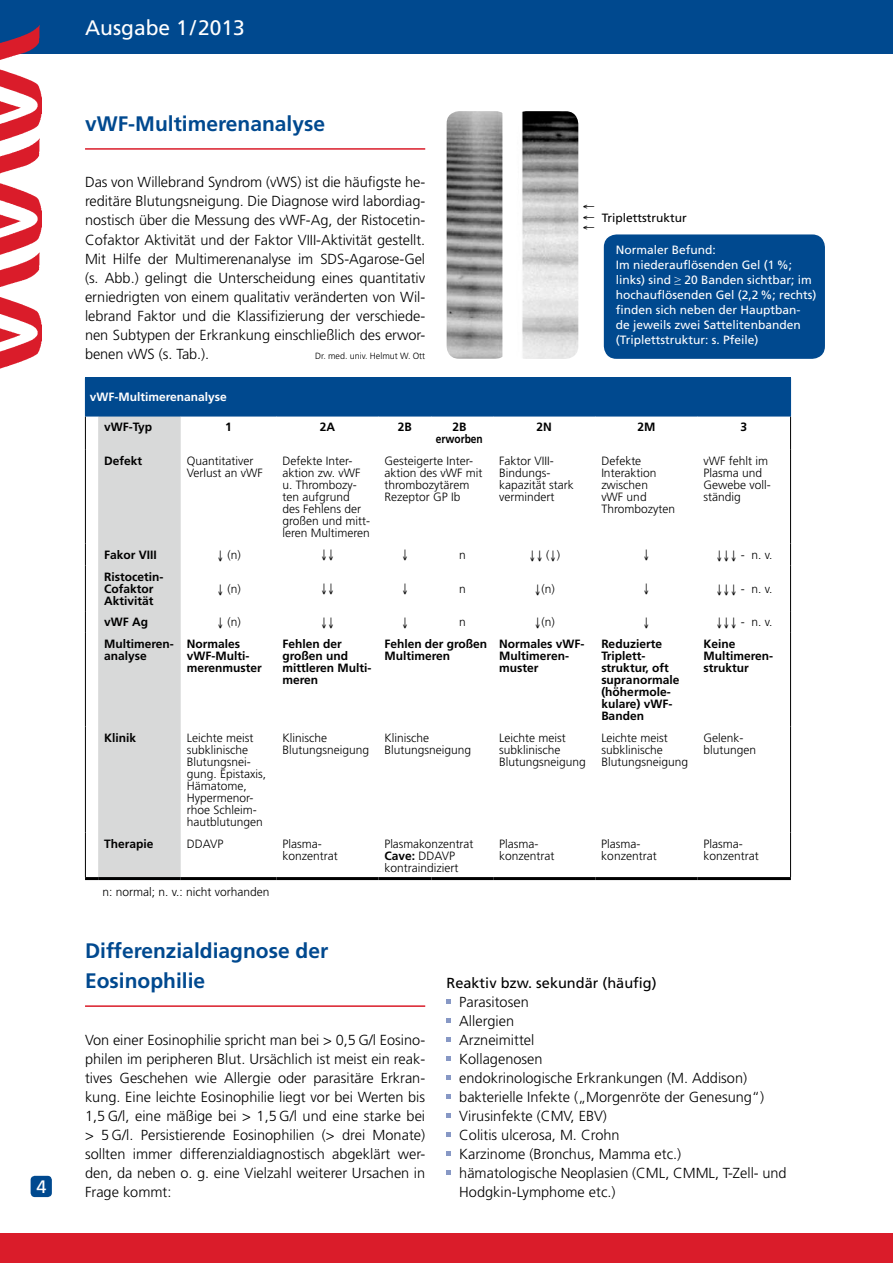
<style>
.page{position:relative;width:893px;height:1263px;background:#fff}
.page>*{position:absolute;margin:0;border:0;box-sizing:border-box;transform-origin:0 0}
.t1{font:700 21px/30px "Frutiger";color:#00498f}
.t2{font:21px "Frutiger";color:#fff}
.t3{font:18px "Frutiger";color:#fff}
.t4{font:300 14.55px/19px "Frutiger";color:#000;text-align:justify}
.t5{font:14.55px "Frutiger";color:#000}
.t6{font:300 12px/12px "Frutiger";color:#000}
.t7{font:700 12px/12px "Frutiger";color:#000}
.t8{font:12px/15px "Frutiger";color:#fff}
.t9{font:700 12px "Frutiger";color:#fff}
.t10{font:12px "Frutiger";color:#000}
.t11{font:12px "Symbol";color:#000}
.t12{font:300 9px "Frutiger";color:#000}
.s1{font-weight:700}
</style>
<div class="page">
<hr style="left:85px;top:148px;width:340px;height:2px;background:#da1c2a">
<hr style="left:85px;top:1005px;width:340px;height:2px;background:#da1c2a">
<svg style="left:446px;top:999px;width:5px;height:5px"></svg>
<svg style="left:446px;top:1018px;width:5px;height:5px"></svg>
<svg style="left:446px;top:1037px;width:5px;height:5px"></svg>
<svg style="left:446px;top:1056px;width:5px;height:5px"></svg>
<svg style="left:446px;top:1075px;width:5px;height:5px"></svg>
<svg style="left:446px;top:1094px;width:5px;height:5px"></svg>
<svg style="left:446px;top:1114px;width:5px;height:4px"></svg>
<svg style="left:446px;top:1133px;width:5px;height:4px"></svg>
<svg style="left:446px;top:1152px;width:5px;height:4px"></svg>
<svg style="left:446px;top:1171px;width:5px;height:4px"></svg>
<img style="left:446px;top:111px;width:57px;height:248px">
<img style="left:521px;top:111px;width:57px;height:248px">
<div style="left:604px;top:234px;width:221px;height:125px;background:#00498f;border-radius:13px"></div>
<div style="left:0;top:0;width:893px;height:53px;background:#00498f"></div>
<div style="left:0;top:1233px;width:893px;height:30px;background:#da1c2a"></div>
<div style="left:31px;top:1176px;width:21px;height:21px;background:#00498f;border-radius:4px"></div>
<img style="left:0;top:25px;width:41px;height:344px">
<div style="left:85px;top:378px;width:705px;height:38px;background:#00498f"></div>
<hr style="left:181px;top:877px;width:95px;height:3px;background:#000">
<hr style="left:276px;top:877px;width:102px;height:3px;background:#000">
<hr style="left:378px;top:877px;width:53px;height:3px;background:#000">
<hr style="left:431px;top:877px;width:62px;height:3px;background:#000">
<hr style="left:493px;top:877px;width:102px;height:3px;background:#000">
<hr style="left:595px;top:877px;width:102px;height:3px;background:#000">
<hr style="left:697px;top:877px;width:94px;height:3px;background:#000">
<hr style="left:790px;top:416px;width:1px;height:34px;background:#000">
<hr style="left:790px;top:450px;width:1px;height:94px;background:#000">
<svg style="left:790px;top:544px;width:1px;height:21px"></svg>
<hr style="left:790px;top:565px;width:1px;height:46px;background:#000">
<svg style="left:790px;top:611px;width:1px;height:22px"></svg>
<hr style="left:790px;top:633px;width:1px;height:94px;background:#000">
<hr style="left:790px;top:727px;width:1px;height:105px;background:#000">
<hr style="left:790px;top:832px;width:1px;height:45px;background:#000">
<svg style="left:85px;top:377px;width:13px;height:1px"></svg>
<hr style="left:98px;top:377px;width:83px;height:1px;background:#00498f">
<hr style="left:181px;top:377px;width:95px;height:1px;background:#00498f">
<hr style="left:276px;top:377px;width:102px;height:1px;background:#00498f">
<hr style="left:378px;top:377px;width:53px;height:1px;background:#00498f">
<hr style="left:431px;top:377px;width:62px;height:1px;background:#00498f">
<hr style="left:493px;top:377px;width:102px;height:1px;background:#00498f">
<hr style="left:595px;top:377px;width:102px;height:1px;background:#00498f">
<hr style="left:697px;top:377px;width:94px;height:1px;background:#00498f">
<hr style="left:790px;top:378px;width:1px;height:38px;background:#00498f">
<svg style="left:85px;top:416px;width:96px;height:464px;background:#d9dada"></svg>
<hr style="left:98px;top:416px;width:83px;height:1px;background:#00498f">
<hr style="left:181px;top:416px;width:95px;height:1px;background:#00498f">
<hr style="left:276px;top:416px;width:102px;height:1px;background:#00498f">
<hr style="left:378px;top:416px;width:53px;height:1px;background:#00498f">
<hr style="left:431px;top:416px;width:62px;height:1px;background:#00498f">
<hr style="left:493px;top:416px;width:102px;height:1px;background:#00498f">
<hr style="left:595px;top:416px;width:102px;height:1px;background:#00498f">
<hr style="left:697px;top:416px;width:94px;height:1px;background:#00498f">
<p class="t3" style="left:36px;top:1176px;width:12px">4</p>
<h1 class="t2" style="left:85px;top:16px;width:161px">Ausgabe 1/2013</h1>
<h1 class="t1" style="left:85px;top:109px;width:242px">vWF-Multimerenanalyse</h1>
<p class="t4" style="left:85px;top:173px;width:342px">Das von Willebrand Syndrom (vWS) ist die häufigste he&shy;reditäre Blutungsneigung. Die Diagnose wird labordiag&shy;nostisch über die Messung des vWF-Ag, der Ristocetin-Cofaktor Aktivität und der Faktor VIII-Aktivität gestellt.<br>Mit Hilfe der Multimerenanalyse im SDS-Agarose-Gel (s. Abb.) gelingt die Unterscheidung eines quantitativ erniedrigten von einem qualitativ veränderten von Wil&shy;lebrand Faktor und die Klassifizierung der verschiede&shy;nen Subtypen der Erkrankung einschließlich des erwor&shy;benen vWS (s. Tab.).</p>
<p class="t12" style="left:315px;top:351px;width:111px">Dr. med. univ. Helmut W. Ott</p>
<p class="t11" style="left:596px;top:203px;width:29px;rotate:90deg">↓ ↓ ↓</p>
<p class="t10" style="left:602px;top:210px;width:87px">Triplettstruktur</p>
<p class="t8" style="left:616px;top:242px;width:202px">Normaler Befund:<br>Im niederauflösenden Gel (1 %; links) sind ≥ 20 Banden sichtbar; im hochauflösenden Gel (2,2 %; rechts) finden sich neben der Hauptban&shy;de jeweils zwei Sattelitenbanden (Triplettstruktur: s. Pfeile)</p>
<p class="t9" style="left:90px;top:390px;width:139px">vWF-Multimerenanalyse</p>
<p class="t7" style="left:104px;top:421px;width:50px">vWF-Typ</p>
<p class="t7" style="left:225px;top:421px;width:8px">1</p>
<p class="t7" style="left:320px;top:421px;width:17px">2A</p>
<p class="t7" style="left:398px;top:421px;width:16px">2B</p>
<p class="t7" style="left:436px;top:421px;width:49px;text-align:center">2B erworben</p>
<p class="t7" style="left:537px;top:421px;width:17px">2N</p>
<p class="t7" style="left:637px;top:421px;width:19px">2M</p>
<p class="t7" style="left:741px;top:421px;width:8px">3</p>
<p class="t7" style="left:104px;top:455px;width:40px">Defekt</p>
<p class="t6" style="left:187px;top:455px;width:77px">Quantitativer<br>Verlust an vWF</p>
<p class="t6" style="left:282px;top:455px;width:89px">Defekte Inter&shy;aktion zw. vWF u. Thrombozy&shy;ten aufgrund des Fehlens der großen und mitt&shy;leren Multimeren</p>
<p class="t6" style="left:384px;top:455px;width:99px">Gesteigerte Inter&shy;aktion des vWF mit thrombozytärem<br>Rezeptor GP Ib</p>
<p class="t6" style="left:499px;top:455px;width:76px">Faktor VIII-<br>Bindungs-- kapazität stark vermindert</p>
<p class="t6" style="left:601px;top:455px;width:75px">Defekte<br>Interaktion zwischen<br>vWF und<br>Thrombozyten</p>
<p class="t6" style="left:703px;top:455px;width:68px">vWF fehlt im<br>Plasma und<br>Gewebe voll&shy;ständig</p>
<p class="t7" style="left:104px;top:549px;width:54px">Fakor VIII</p>
<p class="t6" style="left:217px;top:549px;width:25px">↓ (n)</p>
<p class="t6" style="left:459px;top:549px;width:8px">n</p>
<p class="t6" style="left:529px;top:549px;width:33px">↓↓ (↓)</p>
<p class="t6" style="left:716px;top:549px;width:58px">↓↓↓ - n. v.</p>
<p class="t7" style="left:104px;top:571px;width:61px">Ristocetin-<br>Cofaktor<br>Aktivität</p>
<p class="t6" style="left:217px;top:583px;width:25px">↓ (n)</p>
<p class="t6" style="left:459px;top:583px;width:8px">n</p>
<p class="t6" style="left:534px;top:583px;width:22px">↓(n)</p>
<p class="t6" style="left:716px;top:583px;width:58px">↓↓↓ - n. v.</p>
<p class="t7" style="left:104px;top:616px;width:46px">vWF Ag</p>
<p class="t6" style="left:217px;top:616px;width:25px">↓ (n)</p>
<p class="t6" style="left:459px;top:616px;width:8px">n</p>
<p class="t6" style="left:534px;top:616px;width:22px">↓(n)</p>
<p class="t6" style="left:716px;top:616px;width:58px">↓↓↓ - n. v.</p>
<p class="t7" style="left:104px;top:638px;width:71px">Multimeren&shy;analyse</p>
<p class="t7" style="left:187px;top:638px;width:77px">Normales vWF-Multi&shy;merenmuster</p>
<p class="t7" style="left:282px;top:638px;width:90px">Fehlen der großen und mittleren Multi&shy;meren</p>
<p class="t7" style="left:384px;top:638px;width:104px">Fehlen der großen<br>Multimeren</p>
<p class="t7" style="left:499px;top:638px;width:87px">Normales vWF-<br>Multimeren&shy;muster</p>
<p class="t7" style="left:601px;top:638px;width:80px">Reduzierte<br>Triplett&shy;struktur, oft supranormale (höhermole&shy;kulare) vWF-<br>Banden</p>
<p class="t7" style="left:703px;top:638px;width:70px">Keine<br>Multimeren&shy;struktur</p>
<p class="t7" style="left:104px;top:732px;width:34px">Klinik</p>
<p class="t6" style="left:187px;top:732px;width:81px">Leichte meist subklinische<br>Blutungsnei&shy;gung. Epistaxis,<br>Hämatome,<br>Hypermenor&shy;rhoe Schleim&shy;hautblutungen</p>
<p class="t6" style="left:282px;top:732px;width:88px">Klinische<br>Blutungsneigung</p>
<p class="t6" style="left:384px;top:732px;width:88px">Klinische<br>Blutungsneigung</p>
<p class="t6" style="left:499px;top:732px;width:88px">Leichte meist subklinische<br>Blutungsneigung</p>
<p class="t6" style="left:601px;top:732px;width:88px">Leichte meist subklinische<br>Blutungsneigung</p>
<p class="t6" style="left:703px;top:732px;width:54px">Gelenk&shy;blutungen</p>
<p class="t7" style="left:104px;top:838px;width:51px">Therapie</p>
<p class="t6" style="left:187px;top:838px;width:38px">DDAVP</p>
<p class="t6" style="left:282px;top:838px;width:57px">Plasma&shy;konzentrat</p>
<p class="t6" style="left:384px;top:838px;width:90px">Plasmakonzentrat<br><span class="s1">Cave:</span> DDAVP kontraindiziert</p>
<p class="t6" style="left:499px;top:838px;width:57px">Plasma&shy;konzentrat</p>
<p class="t6" style="left:601px;top:838px;width:57px">Plasma&shy;konzentrat</p>
<p class="t6" style="left:703px;top:838px;width:57px">Plasma&shy;konzentrat</p>
<p class="t6" style="left:102px;top:886px;width:169px">n: normal; n. v.: nicht vorhanden</p>
<h1 class="t1" style="left:85px;top:936px;width:245px">Differenzialdiagnose der<br>Eosinophilie</h1>
<p class="t4" style="left:85px;top:1030px;width:342px">Von einer Eosinophilie spricht man bei &gt; 0,5 G/l Eosino&shy;philen im peripheren Blut. Ursächlich ist meist ein reak&shy;tives Geschehen wie Allergie oder parasitäre Erkran&shy;kung. Eine leichte Eosinophilie liegt vor bei Werten bis 1,5 G/l, eine mäßige bei &gt; 1,5 G/l und eine starke bei &gt; 5 G/l. Persistierende Eosinophilien (&gt; drei Monate) sollten immer differenzialdiagnostisch abgeklärt wer&shy;den, da neben o. g. eine Vielzahl weiterer Ursachen in Frage kommt:</p>
<p class="t5" style="left:446px;top:974px;width:212px">Reaktiv bzw. sekundär (häufig)</p>
<p class="t4" style="left:459px;top:992px;width:329px;text-align:left">Parasitosen<br>Allergien<br>Arzneimittel<br>Kollagenosen<br>endokrinologische Erkrankungen (M. Addison) bakterielle Infekte („Morgenröte der Genesung“)<br>Virusinfekte (CMV, EBV)<br>Colitis ulcerosa, M. Crohn<br>Karzinome (Bronchus, Mamma etc.)<br>hämatologische Neoplasien (CML, CMML, T-Zell- und<br>Hodgkin-Lymphome etc.)</p>
</div>
